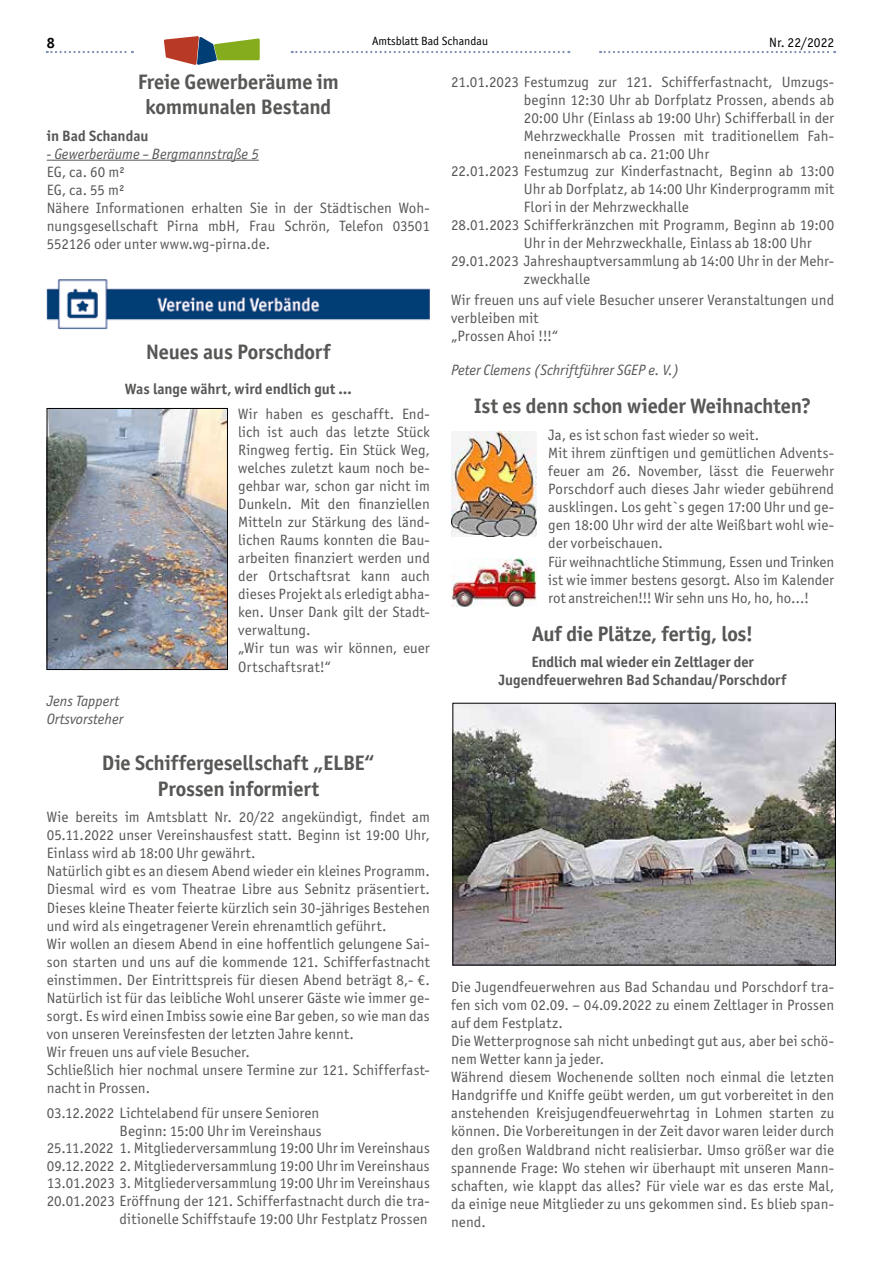
<style>
.page{position:relative;width:881px;height:1263px;background:#fff}
.page>*{position:absolute;margin:0;border:0;box-sizing:border-box;transform-origin:0 0}
.t1{font:700 21px/25.2px "Officina San ITC";letter-spacing:-.01em;color:#575756;text-align:center}
.t2{font:15px/18px "Officina San ITC";letter-spacing:.005em;color:#575756}
.t3{font:700 15px/18px "Officina San ITC";color:#575756;text-align:center}
.t4{font:italic 15px/18px "Officina San ITC";color:#575756}
.t5{font:700 15px "Officina San ITC";color:#000}
.t6{font:13.5px "Officina San ITC";color:#000}
.t7{font:12px "Officina San ITC";color:#000}
</style>
<div class="page">
<svg style="left:291px;top:51px;width:278px;height:2px"></svg>
<svg style="left:47px;top:51px;width:86px;height:2px"></svg>
<svg style="left:600px;top:51px;width:234px;height:2px"></svg>
<svg style="left:164px;top:36px;width:95px;height:29px"></svg>
<img style="left:454px;top:705px;width:379px;height:258px">
<div style="left:452px;top:703px;width:383px;height:262px;border:1px solid #000"></div>
<hr style="left:47px;top:160px;width:212px;height:1px;background:#575756">
<img style="left:47px;top:279px;width:382px;height:51px">
<img style="left:49px;top:410px;width:176px;height:258px">
<div style="left:47px;top:408px;width:180px;height:262px;border:1px solid #000"></div>
<img style="left:451px;top:432px;width:85px;height:104px">
<img style="left:451px;top:559px;width:85px;height:48px">
<p class="t5" style="left:47px;top:34px;width:10px">8</p>
<p class="t7" style="left:372px;top:34px;width:117px">Amtsblatt Bad Schandau</p>
<p class="t6" style="left:769px;top:34px;width:66px">Nr. 22/2022</p>
<p class="t2" style="left:451px;top:73px;width:384px">21.01.2023 Festumzug zur 121. Schifferfastnacht, Umzugs-</p>
<p class="t2" style="left:523px;top:91px;width:311px">beginn 12:30 Uhr ab Dorfplatz Prossen, abends ab</p>
<p class="t2" style="left:523px;top:109px;width:312px">20:00 Uhr (Einlass ab 19:00 Uhr) Schifferball in der</p>
<p class="t2" style="left:523px;top:127px;width:311px">Mehrzweckhalle Prossen mit traditionellem Fah-</p>
<p class="t2" style="left:523px;top:145px;width:187px">neneinmarsch ab ca. 21:00 Uhr</p>
<p class="t2" style="left:451px;top:162px;width:384px">22.01.2023 Festumzug zur Kinderfastnacht, Beginn ab 13:00</p>
<p class="t2" style="left:523px;top:180px;width:311px">Uhr ab Dorfplatz, ab 14:00 Uhr Kinderprogramm mit</p>
<p class="t2" style="left:523px;top:198px;width:166px">Flori in der Mehrzweckhalle</p>
<p class="t2" style="left:451px;top:216px;width:384px">28.01.2023 Schifferkränzchen mit Programm, Beginn ab 19:00</p>
<p class="t2" style="left:523px;top:234px;width:289px">Uhr in der Mehrzweckhalle, Einlass ab 18:00 Uhr</p>
<p class="t2" style="left:451px;top:251px;width:384px">29.01.2023 Jahreshauptversammlung ab 14:00 Uhr in der Mehr-</p>
<p class="t2" style="left:523px;top:269px;width:68px">zweckhalle</p>
<p class="t2" style="left:451px;top:291px;width:384px">Wir freuen uns auf viele Besucher unserer Veranstaltungen und verbleiben mit<br>„Prossen Ahoi !!!“</p>
<p class="t4" style="left:451px;top:361px;width:230px">Peter Clemens (Schriftführer SGEP e. V.)</p>
<h1 class="t1" style="left:474px;top:393px;width:338px">Ist es denn schon wieder Weihnachten?</h1>
<p class="t2" style="left:548px;top:426px;width:287px">Ja, es ist schon fast wieder so weit.<br>Mit ihrem zünftigen und gemütlichen Advents&shy;feuer am 26. November, lässt die Feuerwehr Porschdorf auch dieses Jahr wieder gebührend ausklingen. Los geht`s gegen 17:00 Uhr und ge&shy;gen 18:00 Uhr wird der alte Weißbart wohl wie&shy;der vorbeischauen.<br>Für weihnachtliche Stimmung, Essen und Trinken ist wie immer bestens gesorgt. Also im Kalender rot anstreichen!!! Wir sehn uns Ho, ho, ho…!</p>
<h1 class="t1" style="left:531px;top:621px;width:223px">Auf die Plätze, fertig, los!</h1>
<p class="t3" style="left:498px;top:653px;width:289px">Endlich mal wieder ein Zeltlager der<br>Jugendfeuerwehren Bad Schandau/Porschdorf</p>
<h1 class="t1" style="left:138px;top:69px;width:202px">Freie Gewerberäume im kommunalen Bestand</h1>
<p class="t3" style="left:47px;top:126px;width:103px">in Bad Schandau</p>
<p class="t4" style="left:47px;top:145px;width:213px">- Gewerberäume – Bergmannstraße 5</p>
<p class="t2" style="left:47px;top:163px;width:384px">EG, ca. 60 m²<br>EG, ca. 55 m²<br>Nähere Informationen erhalten Sie in der Städtischen Woh&shy;nungsgesellschaft Pirna mbH, Frau Schrön, Telefon 03501<br>552126 oder unter www.wg-pirna.de.</p>
<h1 class="t1" style="left:146px;top:339px;width:186px">Neues aus Porschdorf</h1>
<p class="t3" style="left:125px;top:380px;width:228px">Was lange währt, wird endlich gut …</p>
<p class="t2" style="left:238px;top:404px;width:193px">Wir haben es geschafft. End&shy;lich ist auch das letzte Stück<br>Ringweg fertig. Ein Stück Weg, welches zuletzt kaum noch be&shy;gehbar war, schon gar nicht im<br>Dunkeln. Mit den finanziellen<br>Mitteln zur Stärkung des länd&shy;lichen Raums konnten die Bau&shy;arbeiten finanziert werden und der Ortschaftsrat kann auch dieses Projekt als erledigt abha&shy;ken. Unser Dank gilt der Stadt&shy;verwaltung.<br>„Wir tun was wir können, euer<br>Ortschaftsrat!“</p>
<p class="t4" style="left:47px;top:692px;width:78px">Jens Tappert<br>Ortsvorsteher</p>
<h1 class="t1" style="left:102px;top:750px;width:274px">Die Schiffergesellschaft „ELBE“<br>Prossen informiert</h1>
<p class="t2" style="left:47px;top:808px;width:384px">Wie bereits im Amtsblatt Nr. 20/22 angekündigt, findet am 05.11.2022 unser Vereinshausfest statt. Beginn ist 19:00 Uhr, Einlass wird ab 18:00 Uhr gewährt.<br>Natürlich gibt es an diesem Abend wieder ein kleines Programm.<br>Diesmal wird es vom Theatrae Libre aus Sebnitz präsentiert.<br>Dieses kleine Theater feierte kürzlich sein 30-jähriges Bestehen und wird als eingetragener Verein ehrenamtlich geführt.<br>Wir wollen an diesem Abend in eine hoffentlich gelungene Sai&shy;son starten und uns auf die kommende 121. Schifferfastnacht einstimmen. Der Eintrittspreis für diesen Abend beträgt 8,- €.<br>Natürlich ist für das leibliche Wohl unserer Gäste wie immer ge&shy;sorgt. Es wird einen Imbiss sowie eine Bar geben, so wie man das von unseren Vereinsfesten der letzten Jahre kennt.<br>Wir freuen uns auf viele Besucher.<br>Schließlich hier nochmal unsere Termine zur 121. Schifferfast&shy;nacht in Prossen.</p>
<p class="t2" style="left:47px;top:1104px;width:274px">03.12.2022 Lichtelabend für unsere Senioren</p>
<p class="t2" style="left:119px;top:1121px;width:203px">Beginn: 15:00 Uhr im Vereinshaus</p>
<p class="t2" style="left:47px;top:1139px;width:384px">25.11.2022 1. Mitgliederversammlung 19:00 Uhr im Vereinshaus</p>
<p class="t2" style="left:47px;top:1156px;width:384px">09.12.2022 2. Mitgliederversammlung 19:00 Uhr im Vereinshaus</p>
<p class="t2" style="left:47px;top:1174px;width:384px">13.01.2023 3. Mitgliederversammlung 19:00 Uhr im Vereinshaus</p>
<p class="t2" style="left:47px;top:1192px;width:384px">20.01.2023 Eröffnung der 121. Schifferfastnacht durch die tra-</p>
<p class="t2" style="left:119px;top:1210px;width:309px">ditionelle Schiffstaufe 19:00 Uhr Festplatz Prossen</p>
<p class="t2" style="left:451px;top:978px;width:384px">Die Jugendfeuerwehren aus Bad Schandau und Porschdorf tra&shy;fen sich vom 02.09. – 04.09.2022 zu einem Zeltlager in Prossen auf dem Festplatz.<br>Die Wetterprognose sah nicht unbedingt gut aus, aber bei schö&shy;nem Wetter kann ja jeder.<br>Während diesem Wochenende sollten noch einmal die letzten Handgriffe und Kniffe geübt werden, um gut vorbereitet in den anstehenden Kreisjugendfeuerwehrtag in Lohmen starten zu können. Die Vorbereitungen in der Zeit davor waren leider durch den großen Waldbrand nicht realisierbar. Umso größer war die spannende Frage: Wo stehen wir überhaupt mit unseren Mann&shy;schaften, wie klappt das alles? Für viele war es das erste Mal, da einige neue Mitglieder zu uns gekommen sind. Es blieb span&shy;nend.</p>
</div>
